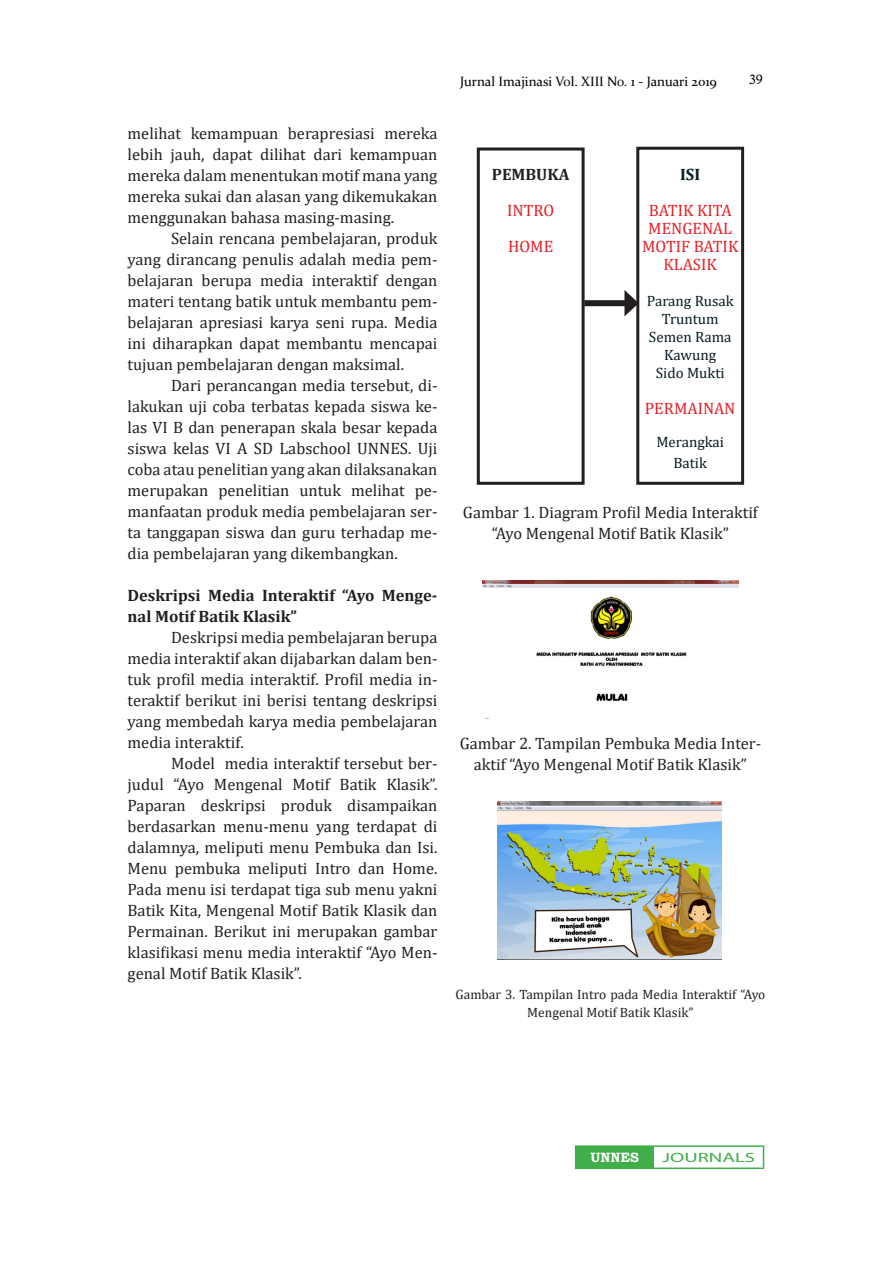
<style>
.page{position:relative;width:893px;height:1263px;background:#fff}
.page>*{position:absolute;margin:0;border:0;box-sizing:border-box;transform-origin:0 0}
.t1{font:16.5px/21px "Cambria";color:#231f20;text-align:justify}
.Nama_Penulis{font:700 16.5px/21px "Cambria";color:#231f20}
.Nama_Penulis-2{font:16.5px/18px "Cambria";color:#e61e25;text-align:center}
.Nama_Penulis-3{font:700 16.5px "Cambria";color:#071c23}
.Nama_Penulis-4{font:15px/21px "Cambria";color:#071c23;text-align:center}
.t2{font:13.5px/18px "Cambria";color:#231f20;text-align:center}
.t3{font:13.5px "Constantia";color:#000}
.t4{font:13.5px "Myriad Pro";color:#40ae49;scale:1.53 1}
.t5{font:700 13.5px "Bookman Old Style";color:#fff}
.t6{font:13.5px "Calisto";color:#000}
</style>
<div class="page">
<div style="left:576px;top:1146px;width:78px;height:22px;background:#40ae49"></div>
<hr style="left:575px;top:1145px;width:79px;height:2px;background:#40ae49">
<svg style="left:575px;top:1147px;width:1px;height:20px"></svg>
<hr style="left:654px;top:1145px;width:110px;height:2px;background:#40ae49">
<svg style="left:763px;top:1147px;width:1px;height:20px"></svg>
<hr style="left:575px;top:1167px;width:79px;height:2px;background:#40ae49">
<hr style="left:654px;top:1167px;width:110px;height:2px;background:#40ae49">
<div style="left:477px;top:147px;width:108px;height:338px;border:3px solid #231f20"></div>
<div style="left:636px;top:147px;width:108px;height:338px;border:3px solid #231f20"></div>
<img style="left:483px;top:580px;width:255px;height:138px">
<img style="left:498px;top:801px;width:224px;height:159px">
<div style="left:584px;top:300px;width:46px;height:6px;background:#231f20"></div>
<svg style="left:624px;top:290px;width:15px;height:26px"></svg>
<p class="t1" style="left:128px;top:123px;width:311px">melihat kemampuan berapresiasi mereka lebih jauh, dapat dilihat dari kemampuan mereka dalam menentukan motif mana yang mereka sukai dan alasan yang dikemukakan menggunakan bahasa masing-masing.</p>
<p class="t1" style="left:128px;top:228px;width:311px;text-indent:44px">Selain rencana pembelajaran, produk yang dirancang penulis adalah media pem&shy;belajaran berupa media interaktif dengan materi tentang batik untuk membantu pem&shy;belajaran apresiasi karya seni rupa. Media ini diharapkan dapat membantu mencapai tujuan pembelajaran dengan maksimal.</p>
<p class="t1" style="left:128px;top:375px;width:311px;text-indent:44px">Dari perancangan media tersebut, di&shy;lakukan uji coba terbatas kepada siswa ke&shy;las VI B dan penerapan skala besar kepada siswa kelas VI A SD Labschool UNNES. Uji coba atau penelitian yang akan dilaksanakan merupakan penelitian untuk melihat pe&shy;manfaatan produk media pembelajaran ser&shy;ta tanggapan siswa dan guru terhadap me&shy;dia pembelajaran yang dikembangkan.</p>
<p class="Nama_Penulis" style="left:128px;top:585px;width:311px">Deskripsi Media Interaktif “Ayo Menge&shy;nal Motif Batik Klasik”</p>
<p class="t1" style="left:128px;top:627px;width:311px;text-indent:44px">Deskripsi media pembelajaran berupa media interaktif akan dijabarkan dalam ben&shy;tuk profil media interaktif. Profil media in&shy;teraktif berikut ini berisi tentang deskripsi yang membedah karya media pembelajaran media interaktif.</p>
<p class="t1" style="left:128px;top:753px;width:311px;text-indent:44px">Model media interaktif tersebut ber&shy;judul “Ayo Mengenal Motif Batik Klasik”.<br>Paparan deskripsi produk disampaikan berdasarkan menu-menu yang terdapat di dalamnya, meliputi menu Pembuka dan Isi.<br>Menu pembuka meliputi Intro dan Home.<br>Pada menu isi terdapat tiga sub menu yakni Batik Kita, Mengenal Motif Batik Klasik dan Permainan. Berikut ini merupakan gambar klasifikasi menu media interaktif “Ayo Men&shy;genal Motif Batik Klasik”.</p>
<p class="t3" style="left:460px;top:72px;width:258px">Jurnal Imajinasi Vol. XIII No. 1 - Januari 2019</p>
<p class="t6" style="left:749px;top:72px;width:15px">39</p>
<p class="Nama_Penulis" style="left:492px;top:163px;width:79px">PEMBUKA</p>
<p class="Nama_Penulis-2" style="left:507px;top:201px;width:49px">INTRO</p>
<p class="Nama_Penulis-2" style="left:508px;top:237px;width:47px">HOME</p>
<p class="Nama_Penulis-3" style="left:680px;top:163px;width:22px">ISI</p>
<p class="Nama_Penulis-2" style="left:649px;top:201px;width:84px">BATIK KITA</p>
<p class="Nama_Penulis-2" style="left:642px;top:219px;width:98px">MENGENAL<br>MOTIF BATIK<br>KLASIK</p>
<p class="Nama_Penulis-4" style="left:647px;top:290px;width:88px">Parang Rusak</p>
<p class="Nama_Penulis-4" style="left:662px;top:308px;width:59px">Truntum</p>
<p class="Nama_Penulis-4" style="left:649px;top:326px;width:84px">Semen Rama</p>
<p class="Nama_Penulis-4" style="left:664px;top:344px;width:54px">Kawung</p>
<p class="Nama_Penulis-4" style="left:656px;top:362px;width:70px">Sido Mukti</p>
<p class="Nama_Penulis-2" style="left:645px;top:399px;width:92px">PERMAINAN</p>
<p class="Nama_Penulis-4" style="left:656px;top:431px;width:69px">Merangkai<br>Batik</p>
<p class="t1" style="left:463px;top:502px;width:297px;text-align:center">Gambar 1. Diagram Profil Media Interaktif “Ayo Mengenal Motif Batik Klasik”</p>
<p class="t1" style="left:460px;top:733px;width:303px;text-align:center">Gambar 2. Tampilan Pembuka Media Inter&shy;aktif “Ayo Mengenal Motif Batik Klasik”</p>
<p class="t2" style="left:455px;top:985px;width:311px">Gambar 3. Tampilan Intro pada Media Interaktif “Ayo<br>Mengenal Motif Batik Klasik”</p>
<p class="t5" style="left:590px;top:1148px;width:50px">UNNES</p>
<p class="t4" style="left:662px;top:1149px;width:62px">JOURNALS</p>
</div>
